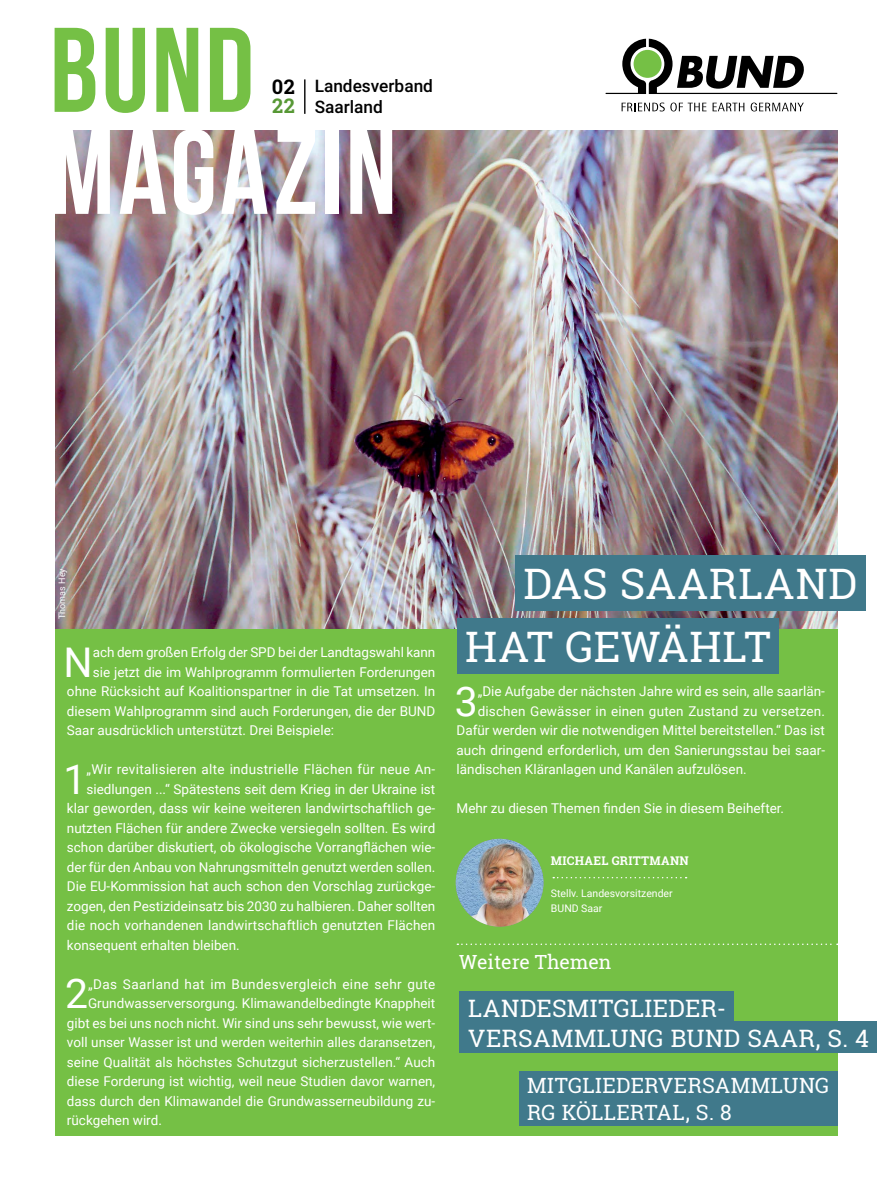
<style>
.page{position:relative;width:893px;height:1191px;background:#fff}
.page>*{position:absolute;margin:0;border:0;box-sizing:border-box;transform-origin:0 0}
.t1{font:700 120px "Bebas Neue";letter-spacing:.025em;color:#fff}
.t2{font:700 120px "Bebas Neue";color:#75c045}
.t3{font:42px "Roboto Slab";letter-spacing:.02em;color:#fff}
.t4{font:40.95px "Roboto";color:#fff}
.t5{font:24px/30px "Roboto Slab";letter-spacing:.02em;color:#fff}
.t6{font:21px/27px "Roboto Slab";letter-spacing:.015em;color:#fff}
.t7{font:700 20.1px "Roboto Slab";color:#000}
.t8{font:700 20.1px "Roboto Slab";color:#579835}
.t9{font:19.5px "Roboto Slab";color:#fff}
.t10{font:500 17.25px/20.7px "Roboto";color:#000}
.t11{font:13.5px "Roboto";color:#fff}
.t12{font:13.5px "Roboto";letter-spacing:.02em;color:#fff}
.t13{font:13.5px "Roboto";letter-spacing:.035em;color:#fff}
.t14{font:700 12px "Roboto Slab";letter-spacing:.02em;color:#fff}
.t15{font:10.5px/15px "Roboto";color:#fff}
.t16{font:9px "Roboto";color:#fff}
</style>
<div class="page">
<div style="left:55px;top:628px;width:783px;height:507px;background:#75c045"></div>
<img style="left:55px;top:131px;width:783px;height:497px">
<svg style="left:457px;top:943px;width:381px;height:2px"></svg>
<svg style="left:605px;top:39px;width:233px;height:55px"></svg>
<svg style="left:622px;top:103px;width:84px;height:8px"></svg>
<svg style="left:713px;top:103px;width:31px;height:8px"></svg>
<svg style="left:751px;top:103px;width:53px;height:8px"></svg>
<hr style="left:304px;top:79px;width:1px;height:35px;background:#000">
<svg style="left:553px;top:877px;width:134px;height:1px"></svg>
<img style="left:456px;top:839px;width:87px;height:87px;border-radius:44px">
<div style="left:519px;top:1071px;width:319px;height:54px;background:#40798b"></div>
<div style="left:515px;top:555px;width:350px;height:55px;background:#40798b"></div>
<div style="left:460px;top:991px;width:274px;height:32px;background:#40798b"></div>
<div style="left:460px;top:1021px;width:417px;height:32px;background:#40798b"></div>
<div style="left:457px;top:618px;width:321px;height:55px;background:#40798b"></div>
<h1 class="t2" style="left:50px;top:5px;width:206px">BUND</h1>
<h1 class="t1" style="left:50px;top:107px;width:349px">MAGAZIN</h1>
<p class="t10" style="left:315px;top:75px;width:120px">Landesverband<br>Saarland</p>
<h3 class="t7" style="left:272px;top:73px;width:25px">02</h3>
<h3 class="t8" style="left:272px;top:92px;width:24px">22</h3>
<p class="t16" style="left:56px;top:619px;width:52px;rotate:-90deg">Thomas Hey</p>
<h3 class="t4" style="left:64px;top:633px;width:31px">N</h3>
<p class="t11" style="left:93px;top:643px;width:344px">ach dem großen Erfolg der SPD bei der Landtagswahl kann</p>
<p class="t11" style="left:93px;top:662px;width:344px">sie jetzt die im Wahlprogramm formulierten Forderungen</p>
<p class="t11" style="left:67px;top:682px;width:370px">ohne Rücksicht auf Koalitionspartner in die Tat umsetzen. In</p>
<p class="t11" style="left:67px;top:701px;width:370px">diesem Wahlprogramm sind auch Forderungen, die der BUND</p>
<p class="t11" style="left:67px;top:721px;width:269px">Saar ausdrücklich unterstützt. Drei Beispiele:</p>
<h3 class="t4" style="left:64px;top:750px;width:25px">1</h3>
<p class="t12" style="left:87px;top:760px;width:350px">„Wir revitalisieren alte industrielle Flächen für neue An-</p>
<p class="t11" style="left:87px;top:779px;width:350px">siedlungen ...“ Spätestens seit dem Krieg in der Ukraine ist</p>
<p class="t11" style="left:67px;top:799px;width:370px">klar geworden, dass wir keine weiteren landwirtschaftlich ge-</p>
<p class="t11" style="left:67px;top:818px;width:370px">nutzten Flächen für andere Zwecke versiegeln sollten. Es wird</p>
<p class="t11" style="left:67px;top:838px;width:370px">schon darüber diskutiert, ob ökologische Vorrangflächen wie-</p>
<p class="t11" style="left:67px;top:857px;width:370px">der für den Anbau von Nahrungsmitteln genutzt werden sollen.</p>
<p class="t11" style="left:67px;top:877px;width:370px">Die EU-Kommission hat auch schon den Vorschlag zurückge-</p>
<p class="t11" style="left:67px;top:896px;width:370px">zogen, den Pestizideinsatz bis 2030 zu halbieren. Daher sollten</p>
<p class="t11" style="left:67px;top:916px;width:370px">die noch vorhandenen landwirtschaftlich genutzten Flächen</p>
<p class="t11" style="left:67px;top:935px;width:174px">konsequent erhalten bleiben.</p>
<h3 class="t4" style="left:65px;top:965px;width:25px">2</h3>
<p class="t13" style="left:88px;top:974px;width:349px">„Das Saarland hat im Bundesvergleich eine sehr gute</p>
<p class="t11" style="left:88px;top:994px;width:349px">Grundwasserversorgung. Klimawandelbedingte Knappheit</p>
<p class="t11" style="left:67px;top:1013px;width:370px">gibt es bei uns noch nicht. Wir sind uns sehr bewusst, wie wert-</p>
<p class="t11" style="left:67px;top:1033px;width:370px">voll unser Wasser ist und werden weiterhin alles daransetzen,</p>
<p class="t11" style="left:67px;top:1052px;width:370px">seine Qualität als höchstes Schutzgut sicherzustellen.“ Auch</p>
<p class="t11" style="left:67px;top:1072px;width:370px">diese Forderung ist wichtig, weil neue Studien davor warnen,</p>
<p class="t11" style="left:67px;top:1091px;width:370px">dass durch den Klimawandel die Grundwasserneubildung zu-</p>
<p class="t11" style="left:67px;top:1111px;width:96px">rückgehen wird.</p>
<h2 class="t3" style="left:523px;top:555px;width:336px">DAS SAARLAND</h2>
<h2 class="t3" style="left:465px;top:618px;width:307px">HAT GEWÄHLT</h2>
<h3 class="t4" style="left:455px;top:672px;width:25px">3</h3>
<p class="t11" style="left:478px;top:682px;width:349px">„Die Aufgabe der nächsten Jahre wird es sein, alle saarlän-</p>
<p class="t11" style="left:478px;top:701px;width:349px">dischen Gewässer in einen guten Zustand zu versetzen.</p>
<p class="t11" style="left:457px;top:721px;width:370px">Dafür werden wir die notwendigen Mittel bereitstellen.“ Das ist</p>
<p class="t11" style="left:457px;top:740px;width:370px">auch dringend erforderlich, um den Sanierungsstau bei saar-</p>
<p class="t11" style="left:457px;top:760px;width:292px">ländischen Kläranlagen und Kanälen aufzulösen.</p>
<p class="t11" style="left:457px;top:799px;width:329px">Mehr zu diesen Themen finden Sie in diesem Beihefter.</p>
<p class="t14" style="left:551px;top:852px;width:139px">MICHAEL GRITTMANN</p>
<p class="t15" style="left:551px;top:885px;width:123px">Stellv. Landesvorsitzender<br>BUND Saar</p>
<h3 class="t9" style="left:459px;top:949px;width:154px">Weitere Themen</h3>
<h3 class="t5" style="left:468px;top:992px;width:402px">LANDESMITGLIEDER-<br>VERSAMMLUNG BUND SAAR, S. 4</h3>
<h3 class="t6" style="left:527px;top:1071px;width:304px">MITGLIEDERVERSAMMLUNG<br>RG KÖLLERTAL, S. 8</h3>
</div>
